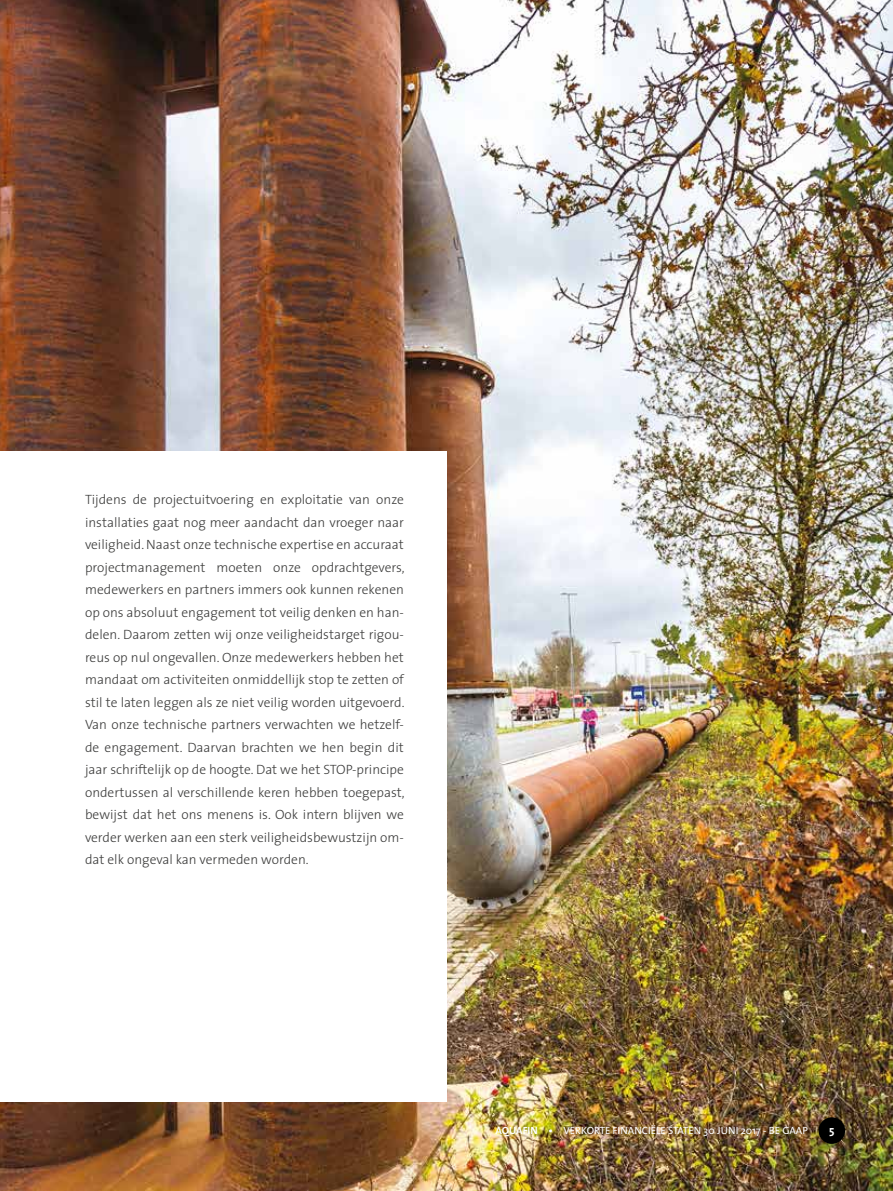
<style>
.page{position:relative;width:893px;height:1191px;background:#fff}
.page>*{position:absolute;margin:0;border:0;box-sizing:border-box;transform-origin:0 0}
.t1{font:300 13.5px/22.5px "The Sans";color:#3c3c3b;text-align:justify}
.t2{font:700 11.55px "The Sans";color:#fff}
.t3{font:10.5px "The Sans";color:#fff}
.s1{font-weight:700}
</style>
<div class="page">
<img style="left:0;top:0;width:893px;height:1191px">
<div style="left:0;top:451px;width:446px;height:650px;background:#fff"></div>
<div style="left:819px;top:1117px;width:26px;height:26px;background:#000;border-radius:50%"></div>
<p class="t1" style="left:85px;top:488px;width:321px">Tijdens de projectuitvoering en exploitatie van onze installaties gaat nog meer aandacht dan vroeger naar veiligheid. Naast onze technische expertise en accuraat projectmanagement moeten onze opdrachtgevers, medewerkers en partners immers ook kunnen rekenen op ons absoluut engagement tot veilig denken en han&shy;delen. Daarom zetten wij onze veiligheidstarget rigou&shy;reus op nul ongevallen. Onze medewerkers hebben het mandaat om activiteiten onmiddellijk stop te zetten of stil te laten leggen als ze niet veilig worden uitgevoerd.<br>Van onze technische partners verwachten we hetzelf&shy;de engagement. Daarvan brachten we hen begin dit jaar schriftelijk op de hoogte. Dat we het STOP-principe ondertussen al verschillende keren hebben toegepast, bewijst dat het ons menens is. Ook intern blijven we verder werken aan een sterk veiligheidsbewustzijn om&shy;dat elk ongeval kan vermeden worden.</p>
<p class="t3" style="left:495px;top:1122px;width:314px"><span class="s1">AQUAFIN •</span> VERKORTE FINANCIËLE STATEN 30 JUNI 2017 - BE GAAP</p>
<p class="t2" style="left:829px;top:1120px;width:7px">5</p>
</div>
